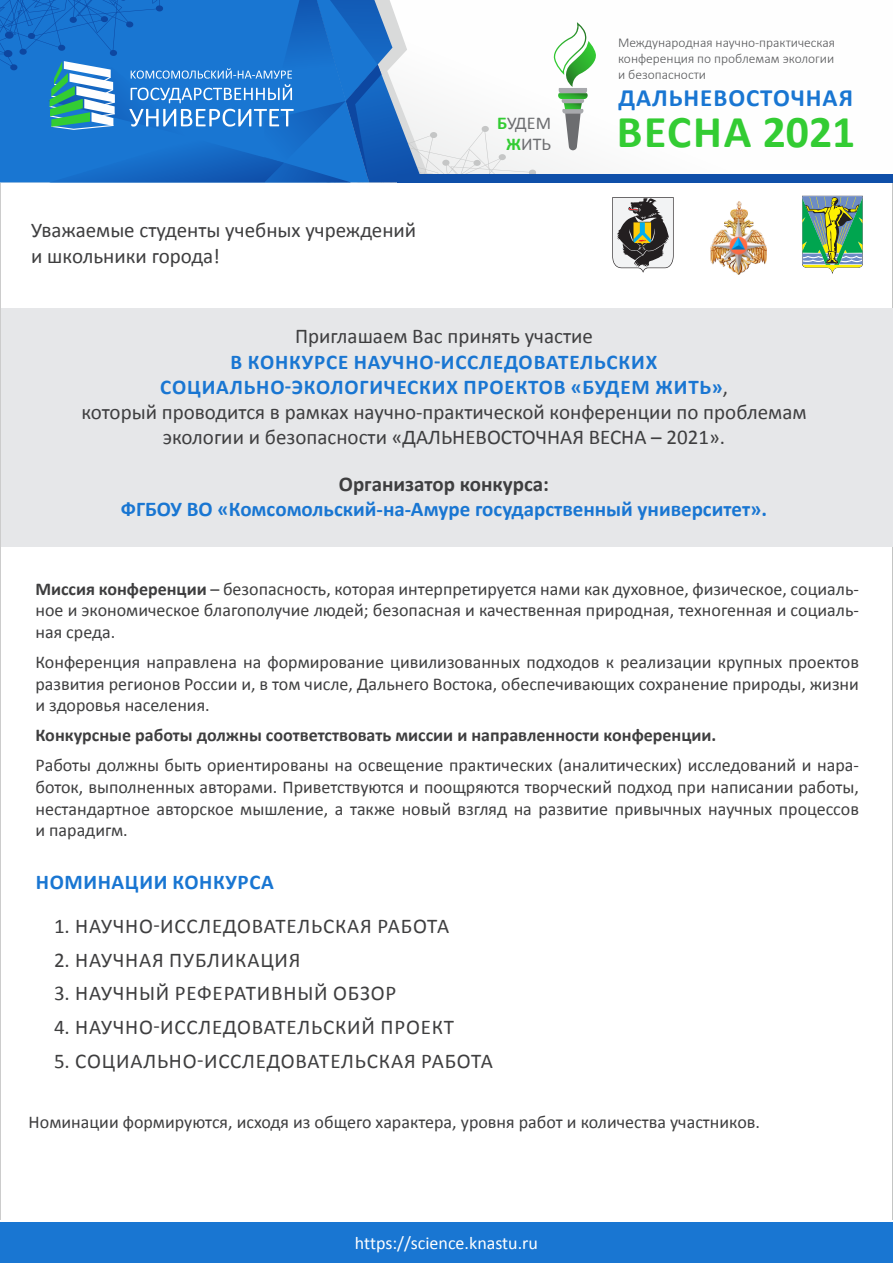
<style>
.page{position:relative;width:893px;height:1263px;background:#fff}
.page>*{position:absolute;margin:0;border:0;box-sizing:border-box;transform-origin:0 0}
.t1{font:700 45.75px "Calibri";letter-spacing:.015em;color:#3c3}
.t2{font:700 24.9px "Calibri";letter-spacing:.04em;color:#1976d2}
.t3{font:21px/25.2px "Calibri";color:#3e3e3f;text-align:center}
.t4{font:21px "Calibri";letter-spacing:.04em;color:#3e3e3f}
.t5{font:700 21px/25.2px "Calibri";color:#1976d2;text-align:center}
.t6{font:700 21px "Calibri";letter-spacing:.03em;color:#1976d2}
.t7{font:18px/21.6px "Calibri";color:#3e3e3f;text-align:justify}
.t8{font:700 18px "Calibri";color:#3e3e3f}
.t9{font:18px "Calibri";color:#fff}
.t10{font:18px "Calibri";color:#6c6d70}
.t11{font:300 13.5px "Calibri";color:#57585a}
.s1{font-weight:700;color:#3c3}
.s2{font-weight:700;color:#1976d2}
.s3{color:#3e3e3f}
.s4{font-weight:700}
</style>
<div class="page">
<div style="left:398px;top:174px;width:495px;height:8px;background:#0f4fa9"></div>
<svg style="left:0;top:0;width:536px;height:183px"></svg>
<svg style="left:553px;top:22px;width:43px;height:128px"></svg>
<img style="left:711px;top:201px;width:56px;height:73px">
<svg style="left:802px;top:196px;width:61px;height:78px;background:#76a975"></svg>
<svg style="left:612px;top:197px;width:62px;height:76px"></svg>
<div style="left:0;top:1222px;width:893px;height:41px;background:#1976d2"></div>
<div style="left:2px;top:308px;width:891px;height:238px;background:#e6e7e9"></div>
<p class="t3" style="left:31px;top:218px;width:387px;text-align:left">Уважаемые студенты учебных учреждений и школьники города!</p>
<p class="t10" style="left:497px;top:111px;width:56px"><span class="s1">Б</span>УДЕМ</p>
<p class="t10" style="left:506px;top:133px;width:46px"><span class="s1">Ж</span>ИТЬ</p>
<p class="t11" style="left:618px;top:34px;width:219px">Международная научно-практическая</p>
<p class="t11" style="left:618px;top:50px;width:218px">конференция по проблемам экологии</p>
<p class="t11" style="left:618px;top:66px;width:90px">и безопасности</p>
<p class="t2" style="left:618px;top:82px;width:236px">ДАЛЬНЕВОСТОЧНАЯ</p>
<p class="t1" style="left:617px;top:103px;width:240px">ВЕСНА 2021</p>
<p class="t3" style="left:81px;top:324px;width:727px">Приглашаем Вас принять участие<br><span class="s2">В КОНКУРСЕ НАУЧНО-ИССЛЕДОВАТЕЛЬСКИХ СОЦИАЛЬНО-ЭКОЛОГИЧЕСКИХ ПРОЕКТОВ «БУДЕМ ЖИТЬ»</span>,<br>который проводится в рамках научно-практической конференции по проблемам экологии и безопасности «ДАЛЬНЕВОСТОЧНАЯ ВЕСНА – 2021».</p>
<p class="t5" style="left:121px;top:471px;width:648px"><span class="s3">Организатор конкурса:<br></span>ФГБОУ ВО «Комсомольский-на-Амуре государственный университет».</p>
<p class="t7" style="left:35px;top:578px;width:825px"><span class="s4">Миссия конференции</span> – безопасность, которая интерпретируется нами как духовное, физическое, социаль&shy;ное и экономическое благополучие людей; безопасная и качественная природная, техногенная и социаль&shy;ная среда.</p>
<p class="t7" style="left:35px;top:651px;width:825px">Конференция направлена на формирование цивилизованных подходов к реализации крупных проектов развития регионов России и, в том числе, Дальнего Востока, обеспечивающих сохранение природы, жизни и здоровья населения.</p>
<p class="t8" style="left:35px;top:724px;width:682px">Конкурсные работы должны соответствовать миссии и направленности конференции.</p>
<p class="t7" style="left:35px;top:755px;width:825px">Работы должны быть ориентированы на освещение практических (аналитических) исследований и нара&shy;боток, выполненных авторами. Приветствуются и поощряются творческий подход при написании работы, нестандартное авторское мышление, а также новый взгляд на развитие привычных научных процессов и парадигм.</p>
<p class="t6" style="left:36px;top:868px;width:240px">НОМИНАЦИИ КОНКУРСА</p>
<p class="t4" style="left:54px;top:913px;width:397px">1. НАУЧНО-ИССЛЕДОВАТЕЛЬСКАЯ РАБОТА</p>
<p class="t4" style="left:54px;top:946px;width:248px">2. НАУЧНАЯ ПУБЛИКАЦИЯ</p>
<p class="t4" style="left:54px;top:980px;width:344px">3. НАУЧНЫЙ РЕФЕРАТИВНЫЙ ОБЗОР</p>
<p class="t4" style="left:54px;top:1014px;width:402px">4. НАУЧНО-ИССЛЕДОВАТЕЛЬСКИЙ ПРОЕКТ</p>
<p class="t4" style="left:54px;top:1047px;width:440px">5. СОЦИАЛЬНО-ИССЛЕДОВАТЕЛЬСКАЯ РАБОТА</p>
<p class="t7" style="left:29px;top:1111px;width:733px">Номинации формируются, исходя из общего характера, уровня работ и количества участников.</p>
<p class="t9" style="left:355px;top:1231px;width:185px">https://science.knastu.ru</p>
</div>
